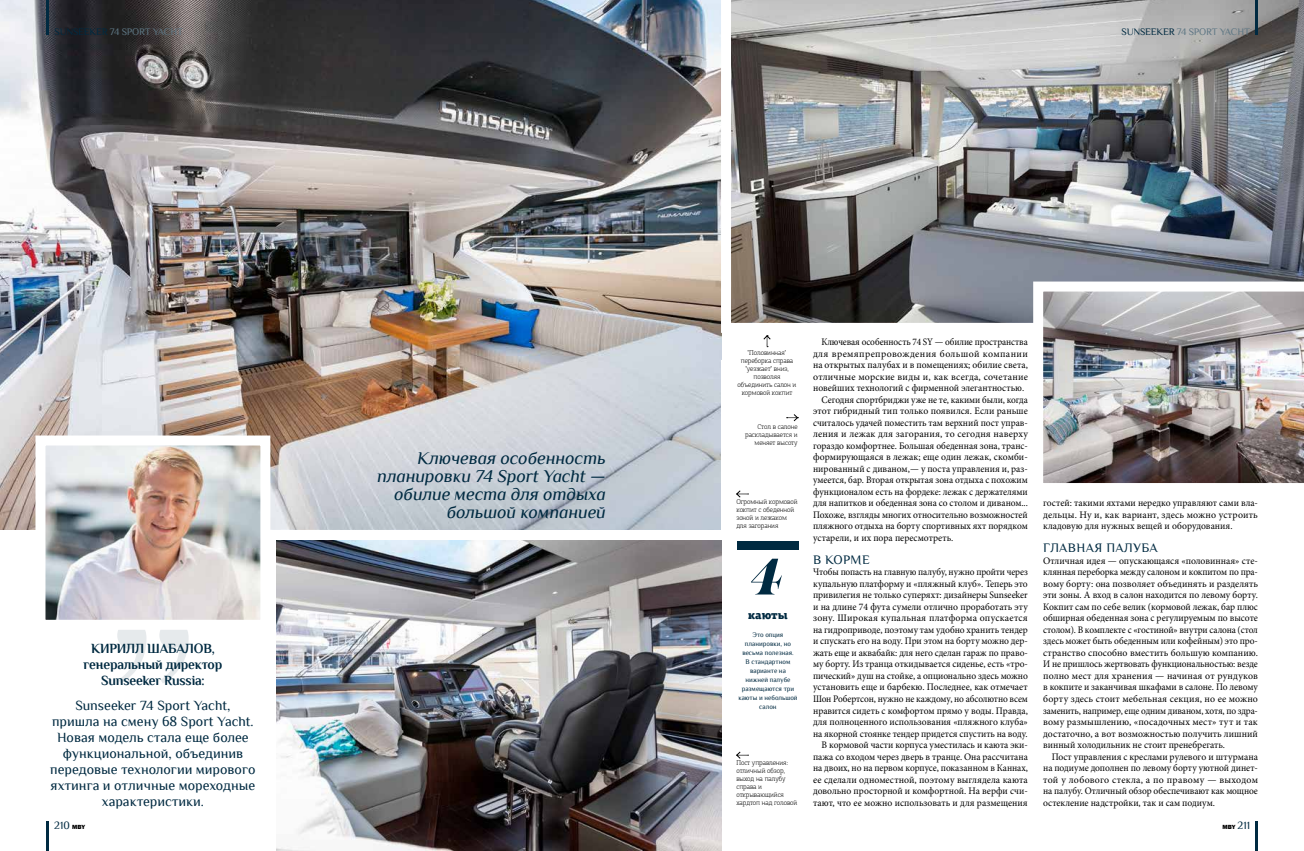
<style>
.page{position:relative;width:1304px;height:851px;background:#fff}
.page>*{position:absolute;margin:0;border:0;box-sizing:border-box;transform-origin:0 0}
.t1{font:italic 800 54.5px "Austin Cyr";color:#002a41}
.t2{font:italic 18px/18px "Philosopher";letter-spacing:-.01em;color:#002a41;text-align:right}
.t3{font:14px/16px "Philosopher";color:#002a41;text-align:center}
.t4{font:700 14px/16px "Philosopher";letter-spacing:-.01em;color:#002a41;text-align:center;scale:.95 1}
.t5{font:13px "Philosopher";letter-spacing:.03em;color:#002a41}
.t6{font:900 12px "PF Agora Slab Pro";letter-spacing:-.01em;color:#002a41;scale:.89 1}
.t7{font:11px "Philosopher";color:#002a41}
.t8{font:10px/11.5px "Minion Pro";letter-spacing:-.005em;color:#000;text-align:right;scale:.94 1}
.t9{font:10px/11.5px "Minion Pro";letter-spacing:-.005em;color:#000;text-align:justify}
.t10{font:10px/11.5px "Minion Pro";letter-spacing:-.005em;color:#000;text-align:justify;scale:.96 1}
.t11{font:10px "Minion Pro";letter-spacing:-.005em;color:#000;scale:.95 1}
.t12{font:10px "Minion Pro";letter-spacing:-.005em;color:#000;scale:.93 1}
.t13{font:10px "Philosopher";letter-spacing:-.02em;color:#5d7683}
.t14{font:10px "Minion Pro";letter-spacing:.02em;color:#000}
.t15{font:10px "Minion Pro";letter-spacing:.015em;color:#000}
.t16{font:10px "Minion Pro";letter-spacing:.035em;color:#000}
.t17{font:300 7px/8px "PF Agora Slab Pro";letter-spacing:-.01em;color:#000}
.t18{font:7px/9px "Philosopher";color:#002a41;text-align:center;scale:.96 1}
.t19{font:6px "Franklin Gothic Heavy ITC";color:#000}
.s1{color:#002a41}
.s2{font-family:"Franklin Gothic Heavy ITC";font-size:6px;color:#000}
.s3{font-family:"Philosopher";font-size:11px;color:#002a41}
</style>
<div class="page">
<img style="left:0;top:0;width:721px;height:529px">
<div style="left:737px;top:541px;width:62px;height:8px;background:#002a41"></div>
<img style="left:716px;top:0;width:588px;height:338px">
<img style="left:276px;top:540px;width:445px;height:310px">
<img style="left:1028px;top:276px;width:276px;height:207px">
<svg style="left:763px;top:335px;width:8px;height:12px"></svg>
<svg style="left:787px;top:414px;width:11px;height:7px"></svg>
<svg style="left:117px;top:634px;width:72px;height:49px"></svg>
<img style="left:30px;top:430px;width:245px;height:204px">
<svg style="left:736px;top:490px;width:12px;height:8px"></svg>
<svg style="left:736px;top:751px;width:12px;height:8px"></svg>
<hr style="left:1255px;top:0;width:2px;height:34px;background:#002a41">
<hr style="left:1255px;top:820px;width:3px;height:30px;background:#002a41">
<hr style="left:46px;top:0;width:3px;height:34px;background:#002a41">
<hr style="left:46px;top:820px;width:3px;height:30px;background:#002a41">
<p class="t13" style="left:55px;top:26px;width:130px"><span class="s1">SUNSEEKER</span> 74 SPORT YACHT</p>
<h3 class="t4" style="left:84px;top:640px;width:148px">Кирилл Шабалов, генеральный директор<br>Sunseeker Russia:</h3>
<h3 class="t3" style="left:50px;top:697px;width:207px">SUNSEEKER 74 SPORT YACHT,<br>ПРИШЛА НА СМЕНУ 68 SPORT YACHT.<br>НОВАЯ МОДЕЛЬ СТАЛА ЕЩЕ БОЛЕЕ<br>ФУНКЦИОНАЛЬНОЙ, ОБЪЕДИНИВ<br>ПЕРЕДОВЫЕ ТЕХНОЛОГИИ МИРОВОГО<br>ЯХТИНГА И ОТЛИЧНЫЕ МОРЕХОДНЫЕ<br>ХАРАКТЕРИСТИКИ.</h3>
<p class="t7" style="left:54px;top:819px;width:32px">210 <span class="s2">MBY</span></p>
<h2 class="t2" style="left:377px;top:449px;width:230px">Ключевая особенность планировки 74 Sport Yacht — обилие места для отдыха большой компанией</h2>
<p class="t13" style="left:1122px;top:26px;width:130px"><span class="s1">SUNSEEKER</span> 74 SPORT YACHT</p>
<p class="t17" style="left:738px;top:348px;width:60px;text-align:center">"Половинная" переборка справа "уезжает" вниз, позволяя объединить салон и кормовой кокпит</p>
<p class="t17" style="left:745px;top:422px;width:54px;text-align:right">Стол в салоне раскладывается и меняет высоту</p>
<p class="t17" style="left:736px;top:497px;width:63px">Огромный кормовой кокпит с обеденной зоной и лежаком для загорания</p>
<h1 class="t1" style="left:753px;top:536px;width:32px">4</h1>
<p class="t6" style="left:748px;top:607px;width:46px">каюты</p>
<p class="t18" style="left:738px;top:630px;width:63px">ЭТО ОПЦИЯ<br>ПЛАНИРОВКИ, НО<br>ВЕСЬМА ПОЛЕЗНАЯ.<br>В СТАНДАРТНОМ<br>ВАРИАНТЕ НА<br>НИЖНЕЙ ПАЛУБЕ<br>РАЗМЕЩАЮТСЯ ТРИ<br>КАЮТЫ И НЕБОЛЬШОЙ<br>САЛОН</p>
<p class="t17" style="left:736px;top:758px;width:62px">Пост управления: отличный обзор, выход на палубу справа и открывающийся хардтоп над головой</p>
<p class="t12" style="left:822px;top:335px;width:223px">Ключевая особенность 74 SY — обилие пространства</p>
<p class="t16" style="left:813px;top:347px;width:216px">для времяпрепровождения большой компании</p>
<p class="t10" style="left:813px;top:359px;width:225px">на открытых палубах и в помещениях; обилие света,</p>
<p class="t14" style="left:813px;top:370px;width:216px">отличные морские виды и, как всегда, сочетание</p>
<p class="t10" style="left:813px;top:382px;width:221px">новейших технологий с фирменной элегантностью.</p>
<p class="t8" style="left:822px;top:394px;width:221px">Сегодня спортбриджи уже не те, какими были, когда</p>
<p class="t9" style="left:813px;top:405px;width:216px">этот гибридный тип только появился. Если раньше</p>
<p class="t11" style="left:813px;top:416px;width:228px">считалось удачей поместить там верхний пост управ-</p>
<p class="t15" style="left:813px;top:427px;width:216px">ления и лежак для загорания, то сегодня наверху</p>
<p class="t11" style="left:813px;top:439px;width:228px">гораздо комфортнее. Большая обеденная зона, транс-</p>
<p class="t9" style="left:813px;top:451px;width:216px">формирующаяся в лежак; еще один лежак, скомби-</p>
<p class="t11" style="left:813px;top:462px;width:228px">нированный с диваном,— у поста управления и, раз-</p>
<p class="t8" style="left:813px;top:474px;width:230px">умеется, бар. Вторая открытая зона отдыха с похожим</p>
<p class="t11" style="left:813px;top:485px;width:228px">функционалом есть на фордеке: лежак с держателями</p>
<p class="t11" style="left:813px;top:496px;width:228px">для напитков и обеденная зона со столом и диваном...</p>
<p class="t11" style="left:813px;top:508px;width:228px">Похоже, взгляды многих относительно возможностей</p>
<p class="t11" style="left:813px;top:519px;width:228px">пляжного отдыха на борту спортивных яхт порядком</p>
<p class="t10" style="left:813px;top:532px;width:148px">устарели, и их пора пересмотреть.</p>
<h3 class="t5" style="left:813px;top:552px;width:58px">В КОРМЕ</h3>
<p class="t8" style="left:813px;top:566px;width:230px">Чтобы попасть на главную палубу, нужно пройти через купальную платформу и «пляжный клуб». Теперь это привилегия не только суперяхт: дизайнеры Sunseeker и на длине 74 фута сумели отлично проработать эту зону. Широкая купальная платформа опускается на гидроприводе, поэтому там удобно хранить тендер и спускать его на воду. При этом на борту можно дер&shy;жать еще и аквабайк: для него сделан гараж по право&shy;му борту. Из транца откидывается сиденье, есть «тро&shy;пический» душ на стойке, а опционально здесь можно установить еще и барбекю. Последнее, как отмечает Шон Робертсон, нужно не каждому, но абсолютно всем нравится сидеть с комфортом прямо у воды. Правда, для полноценного использования «пляжного клуба» на якорной стоянке тендер придется спустить на воду.<br>В кормовой части корпуса уместилась и каюта эки&shy;пажа со входом через дверь в транце. Она рассчитана на двоих, но на первом корпусе, показанном в Каннах, ее сделали одноместной, поэтому выглядела каюта довольно просторной и комфортной. На верфи счи&shy;тают, что ее можно использовать и для размещения</p>
<p class="t10" style="left:1043px;top:497px;width:225px">гостей: такими яхтами нередко управляют сами вла&shy;дельцы. Ну и, как вариант, здесь можно устроить кладовую для нужных вещей и оборудования.</p>
<h3 class="t5" style="left:1043px;top:541px;width:116px">ГЛАВНАЯ ПАЛУБА</h3>
<p class="t9" style="left:1043px;top:555px;width:216px">Отличная идея — опускающаяся «половинная» сте&shy;клянная переборка между салоном и кокпитом по пра&shy;вому борту: она позволяет объединять и разделять эти зоны. А вход в салон находится по левому борту.<br>Кокпит сам по себе велик (кормовой лежак, бар плюс обширная обеденная зона с регулируемым по высоте столом). В комплекте с «гостиной» внутри салона (стол здесь может быть обеденным или кофейным) это про&shy;странство способно вместить большую компанию.<br>И не пришлось жертвовать функциональностью: везде полно мест для хранения — начиная от рундуков в кокпите и заканчивая шкафами в салоне. По левому борту здесь стоит мебельная секция, но ее можно заменить, например, еще одним диваном, хотя, по здра&shy;вому размышлению, «посадочных мест» тут и так достаточно, а вот возможностью получить лишний винный холодильник не стоит пренебрегать.</p>
<p class="t10" style="left:1043px;top:750px;width:225px;text-indent:9px">Пост управления с креслами рулевого и штурмана на подиуме дополнен по левому борту уютной динет&shy;той у лобового стекла, а по правому — выходом на палубу. Отличный обзор обеспечивают как мощное остекление надстройки, так и сам подиум.</p>
<p class="t19" style="left:1222px;top:822px;width:29px">MBY <span class="s3">211</span></p>
</div>
